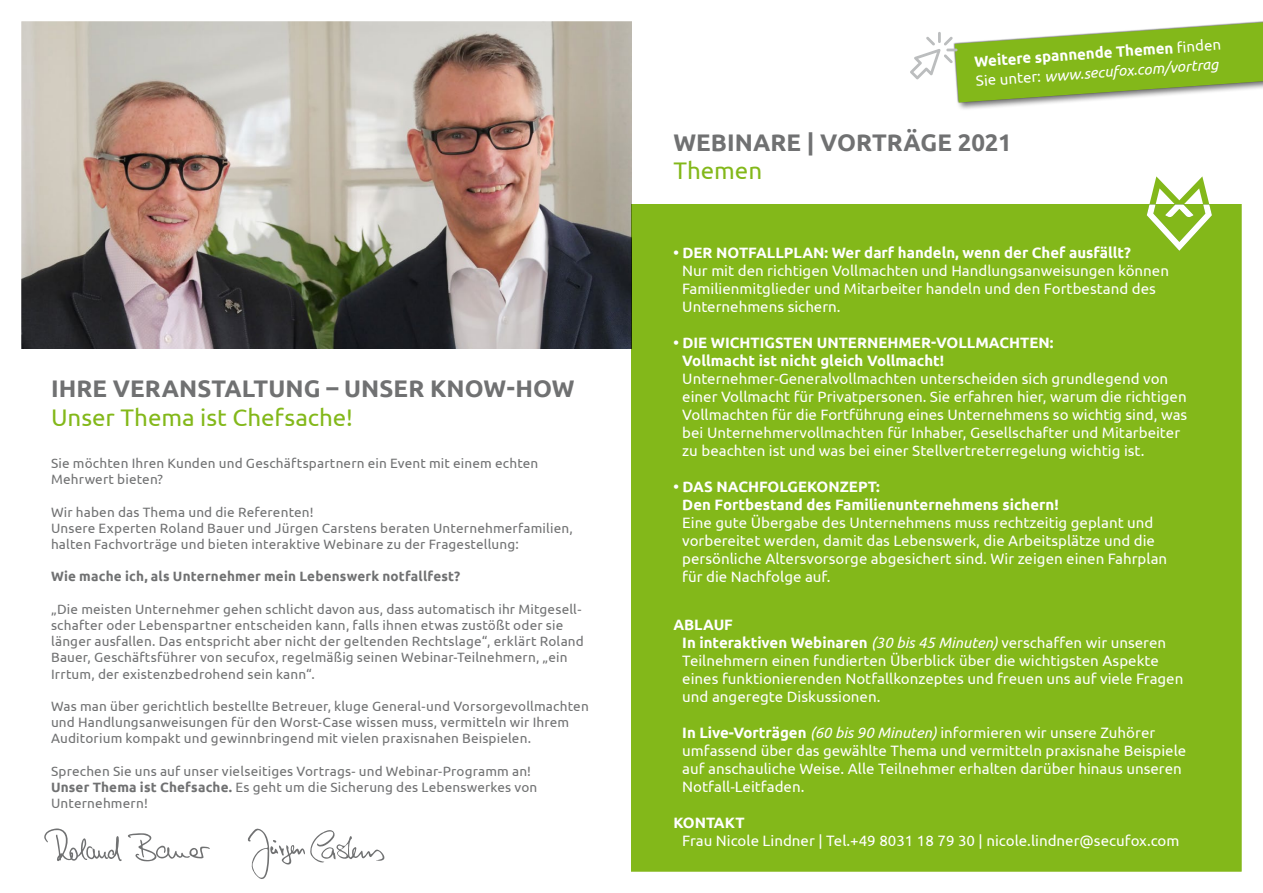
<style>
.page{position:relative;width:1263px;height:893px;background:#fff}
.page>*{position:absolute;margin:0;border:0;box-sizing:border-box;transform-origin:0 0}
.t1{font:700 24px "Ubuntu";letter-spacing:.005em;color:#707172}
.t2{font:24px "Ubuntu";color:#83b81a}
.t3{font:15px/18px "Ubuntu";color:#fff}
.t4{font:700 15px/18px "Ubuntu";color:#fff}
.t5{font:italic 15px/19.5px "Ubuntu";color:#fff}
.t6{font:13.5px/16.2px "Ubuntu";letter-spacing:.01em;color:#707172}
.t7{font:700 13.5px "Ubuntu";letter-spacing:.015em;color:#707172}
.s1{font-weight:700}
.s2{font-weight:700;font-style:normal}
.s3{font-style:normal}
.s4{font-style:italic}
</style>
<div class="page">
<img style="left:22px;top:22px;width:609px;height:327px">
<div style="left:631px;top:204px;width:620px;height:678px;background:#83b81a"></div>
<div style="left:0;top:0;width:1263px;height:893px;border:21px solid #fff"></div>
<svg style="left:1147px;top:176px;width:65px;height:75px"></svg>
<div style="left:952px;top:18px;width:311px;height:93px;background:#000;opacity:.55"></div>
<svg style="left:910px;top:18px;width:353px;height:86px"></svg>
<svg style="left:128px;top:833px;width:82px;height:28px"></svg>
<svg style="left:44px;top:828px;width:78px;height:33px"></svg>
<svg style="left:247px;top:828px;width:138px;height:52px"></svg>
<h1 class="t1" style="left:51px;top:374px;width:525px">IHRE VERANSTALTUNG – UNSER KNOW-HOW</h1>
<h1 class="t2" style="left:51px;top:403px;width:303px">Unser Thema ist Chefsache!</h1>
<p class="t6" style="left:51px;top:455px;width:489px">Sie möchten Ihren Kunden und Geschäftspartnern ein Event mit einem echten<br>Mehrwert bieten?</p>
<p class="t6" style="left:51px;top:503px;width:523px">Wir haben das Thema und die Referenten!<br>Unsere Experten Roland Bauer und Jürgen Carstens beraten Unternehmerfamilien, halten Fachvorträge und bieten interaktive Webinare zu der Fragestellung:</p>
<p class="t7" style="left:51px;top:568px;width:411px">Wie mache ich, als Unternehmer mein Lebenswerk notfallfest?</p>
<p class="t6" style="left:51px;top:600px;width:534px">„Die meisten Unternehmer gehen schlicht davon aus, dass automatisch ihr Mitgesell&shy;schafter oder Lebenspartner entscheiden kann, falls ihnen etwas zustößt oder sie länger ausfallen. Das entspricht aber nicht der geltenden Rechtslage“, erklärt Roland Bauer, Geschäftsführer von secufox, regelmäßig seinen Webinar-Teilnehmern, „ein Irrtum, der existenzbedrohend sein kann“.</p>
<p class="t6" style="left:51px;top:698px;width:539px">Was man über gerichtlich bestellte Betreuer, kluge General-und Vorsorgevollmachten und Handlungsanweisungen für den Worst-Case wissen muss, vermitteln wir Ihrem<br>Auditorium kompakt und gewinnbringend mit vielen praxisnahen Beispielen.</p>
<p class="t6" style="left:51px;top:762px;width:488px">Sprechen Sie uns auf unser vielseitiges Vortrags- und Webinar-Programm an!<br><span class="s1">Unser Thema ist Chefsache.</span> Es geht um die Sicherung des Lebenswerkes von<br>Unternehmern!</p>
<p class="t5" style="left:974px;top:51px;width:249px;rotate:-4deg"><span class="s2">Weitere spannende Themen</span> <span class="s3">fi nden<br>Sie unter:</span> www.secufox.com/vortrag</p>
<h1 class="t1" style="left:673px;top:127px;width:340px">WEBINARE | VORTRÄGE 2021</h1>
<h1 class="t2" style="left:673px;top:156px;width:90px">Themen</h1>
<p class="t4" style="left:673px;top:244px;width:459px">• DER NOTFALLPLAN: Wer darf handeln, wenn der Chef ausfällt?</p>
<p class="t3" style="left:682px;top:261px;width:488px">Nur mit den richtigen Vollmachten und Handlungsanweisungen können<br>Familienmitglieder und Mitarbeiter handeln und den Fortbestand des<br>Unternehmens sichern.</p>
<p class="t4" style="left:682px;top:334px;width:373px;text-indent:-9px">• DIE WICHTIGSTEN UNTERNEHMER-VOLLMACHTEN:<br>Vollmacht ist nicht gleich Vollmacht!</p>
<p class="t3" style="left:682px;top:369px;width:506px">Unternehmer-Generalvollmachten unterscheiden sich grundlegend von einer Vollmacht für Privatpersonen. Sie erfahren hier, warum die richtigen Vollmachten für die Fortführung eines Unternehmens so wichtig sind, was bei Unternehmervollmachten für Inhaber, Gesellschafter und Mitarbeiter zu beachten ist und was bei einer Stellvertreterregelung wichtig ist.</p>
<p class="t4" style="left:682px;top:478px;width:378px;text-indent:-9px">• DAS NACHFOLGEKONZEPT:<br>Den Fortbestand des Familienunternehmens sichern!</p>
<p class="t3" style="left:682px;top:513px;width:486px">Eine gute Übergabe des Unternehmens muss rechtzeitig geplant und vorbereitet werden, damit das Lebenswerk, die Arbeitsplätze und die persönliche Altersvorsorge abgesichert sind. Wir zeigen einen Fahrplan für die Nachfolge auf.</p>
<p class="t3" style="left:682px;top:615px;width:503px;text-indent:-9px"><span class="s1">ABLAUF<br>In interaktiven Webinaren</span> <span class="s4">(30 bis 45 Minuten)</span> verschaffen wir unseren Teilnehmern einen fundierten Überblick über die wichtigsten Aspekte eines funktionierenden Notfallkonzeptes und freuen uns auf viele Fragen und angeregte Diskussionen.</p>
<p class="t3" style="left:682px;top:723px;width:505px"><span class="s1">In Live-Vorträgen</span> <span class="s4">(60 bis 90 Minuten)</span> informieren wir unsere Zuhörer umfassend über das gewählte Thema und vermitteln praxisnahe Beispiele auf anschauliche Weise. Alle Teilnehmer erhalten darüber hinaus unseren Notfall-Leitfaden.</p>
<p class="t4" style="left:673px;top:814px;width:73px">KONTAKT</p>
<p class="t3" style="left:682px;top:831px;width:499px">Frau Nicole Lindner | Tel.+49 8031 18 79 30 | nicole.lindner@secufox.com</p>
</div>
